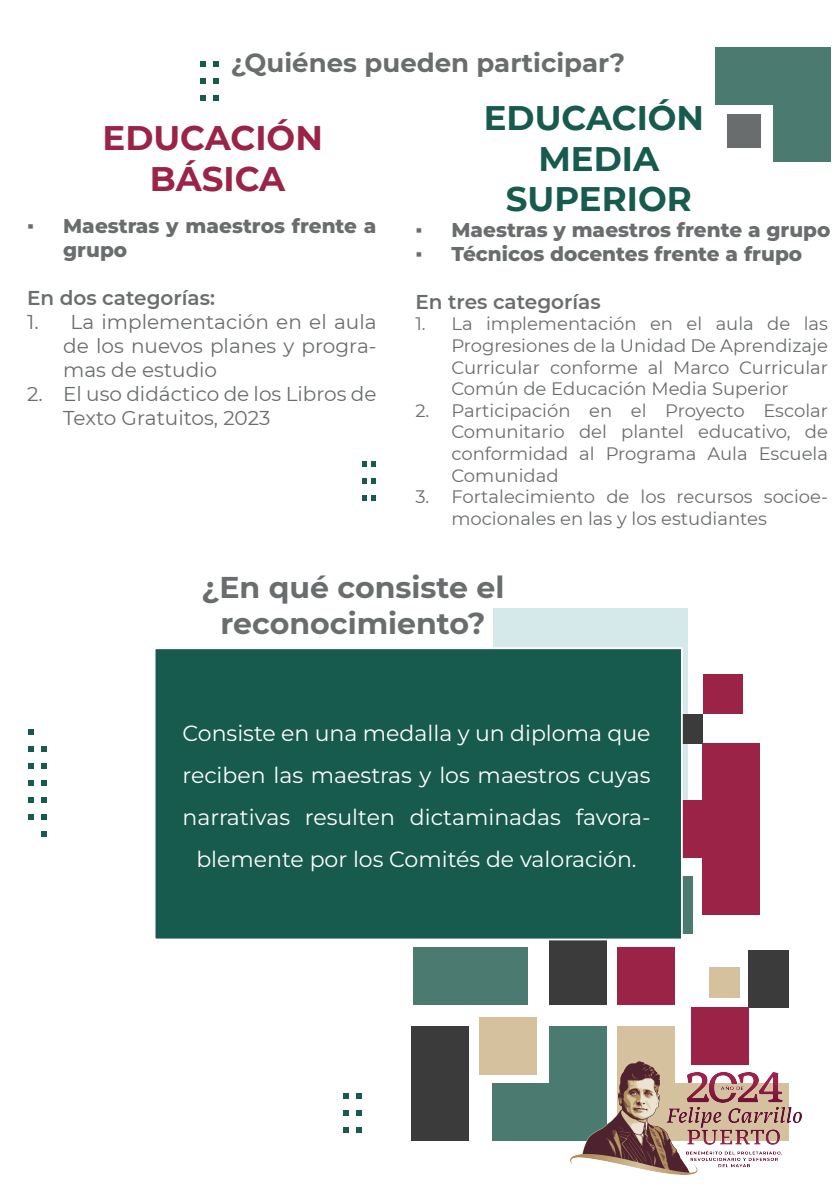
<style>
.page{position:relative;width:840px;height:1191px;background:#fff}
.page>*{position:absolute;margin:0;border:0;box-sizing:border-box;transform-origin:0 0}
.t1{font:700 34px/40.8px "Montserrat";color:#175a4e;text-align:center}
.t2{font:700 34px/40.8px "Montserrat";color:#9b2348;text-align:center}
.t3{font:700 30px/36px "Montserrat";color:#6a6d6e;text-align:center}
.t4{font:700 26px "Montserrat";color:#6a6d6e}
.t5{font:100 22px/42px "Montserrat";color:#fff;text-align:center}
.t6{font:20px/24px "Montserrat";color:#6a6d6e;text-align:justify}
.t7{font:100 20px/24px "Montserrat";color:#6a6d6e}
.t8{font:600 20px "Montserrat";color:#6a6d6e}
.t9{font:18px/21.6px "Montserrat";color:#6a6d6e;text-align:justify}
.s1{font-family:"Times New Roman";font-weight:400}
</style>
<div class="page">
<svg style="left:356px;top:1093px;width:6px;height:6px"></svg>
<svg style="left:356px;top:1110px;width:6px;height:5px"></svg>
<svg style="left:356px;top:1127px;width:6px;height:5px"></svg>
<svg style="left:343px;top:1093px;width:5px;height:6px"></svg>
<svg style="left:343px;top:1110px;width:5px;height:5px"></svg>
<svg style="left:343px;top:1127px;width:5px;height:5px"></svg>
<svg style="left:213px;top:61px;width:6px;height:6px"></svg>
<svg style="left:213px;top:78px;width:6px;height:6px"></svg>
<svg style="left:213px;top:95px;width:6px;height:6px"></svg>
<svg style="left:200px;top:61px;width:6px;height:6px"></svg>
<svg style="left:200px;top:78px;width:6px;height:6px"></svg>
<svg style="left:200px;top:95px;width:6px;height:6px"></svg>
<svg style="left:362px;top:461px;width:13px;height:6px"></svg>
<svg style="left:362px;top:478px;width:13px;height:6px"></svg>
<svg style="left:362px;top:495px;width:13px;height:6px"></svg>
<svg style="left:41px;top:746px;width:6px;height:6px"></svg>
<svg style="left:41px;top:763px;width:6px;height:6px"></svg>
<svg style="left:41px;top:780px;width:6px;height:6px"></svg>
<svg style="left:41px;top:797px;width:6px;height:6px"></svg>
<svg style="left:41px;top:814px;width:6px;height:6px"></svg>
<svg style="left:41px;top:831px;width:6px;height:6px"></svg>
<svg style="left:28px;top:729px;width:6px;height:6px"></svg>
<svg style="left:28px;top:746px;width:6px;height:6px"></svg>
<svg style="left:28px;top:763px;width:6px;height:6px"></svg>
<svg style="left:28px;top:780px;width:6px;height:6px"></svg>
<svg style="left:28px;top:797px;width:6px;height:6px"></svg>
<svg style="left:28px;top:814px;width:6px;height:6px"></svg>
<div style="left:493px;top:608px;width:194px;height:217px;background:#d6e9ea"></div>
<div style="left:479px;top:1017px;width:57px;height:57px;background:#d5c19d"></div>
<div style="left:748px;top:950px;width:40px;height:57px;background:#3b3b3c"></div>
<div style="left:708px;top:967px;width:30px;height:30px;background:#d5c19d"></div>
<div style="left:470px;top:947px;width:57px;height:57px;background:#4b7a71"></div>
<div style="left:413px;top:947px;width:57px;height:57px;background:#4b7a71"></div>
<div style="left:634px;top:876px;width:57px;height:57px;background:#4b7a71"></div>
<div style="left:616px;top:947px;width:58px;height:57px;background:#9b2348"></div>
<div style="left:691px;top:1007px;width:57px;height:57px;background:#9b2348"></div>
<div style="left:702px;top:674px;width:39px;height:39px;background:#9b2348"></div>
<div style="left:549px;top:947px;width:57px;height:57px;background:#3b3b3c"></div>
<svg style="left:549px;top:940px;width:57px;height:7px"></svg>
<div style="left:411px;top:1083px;width:57px;height:57px;background:#3b3b3c"></div>
<div style="left:411px;top:1026px;width:57px;height:57px;background:#3b3b3c"></div>
<div style="left:616px;top:1026px;width:58px;height:57px;background:#d5c19d"></div>
<div style="left:492px;top:1083px;width:57px;height:57px;background:#4b7a71"></div>
<div style="left:549px;top:1083px;width:57px;height:57px;background:#4b7a71"></div>
<div style="left:549px;top:1026px;width:57px;height:57px;background:#4b7a71"></div>
<div style="left:727px;top:114px;width:33px;height:34px;background:#6a6d6e"></div>
<div style="left:772px;top:105px;width:57px;height:57px;background:#4b7a71"></div>
<div style="left:772px;top:48px;width:57px;height:57px;background:#4b7a71"></div>
<div style="left:715px;top:48px;width:57px;height:57px;background:#4b7a71"></div>
<div style="left:645px;top:800px;width:57px;height:57px;background:#9b2348"></div>
<div style="left:702px;top:800px;width:57px;height:57px;background:#9b2348"></div>
<div style="left:702px;top:743px;width:57px;height:57px;background:#9b2348"></div>
<div style="left:672px;top:713px;width:30px;height:30px;background:#3b3b3c"></div>
<div style="left:702px;top:857px;width:57px;height:57px;background:#9b2348"></div>
<div style="left:154px;top:647px;width:528px;height:293px;background:#175a4e;border:2px solid #fff"></div>
<img style="left:570px;top:1061px;width:231px;height:113px">
<h3 class="t4" style="left:231px;top:44px;width:395px">¿Quiénes pueden participar?</h3>
<h1 class="t2" style="left:102px;top:116px;width:222px">EDUCACIÓN<br>BÁSICA</h1>
<p class="t7" style="left:63px;top:213px;width:314px;text-indent:-36px"><span class="s1">▪</span> Maestras y maestros frente a grupo</p>
<p class="t8" style="left:27px;top:283px;width:189px">En dos categorías:</p>
<p class="t6" style="left:63px;top:309px;width:315px;text-indent:-36px">1. La implementación en el aula de los nuevos planes y progra&shy;mas de estudio</p>
<p class="t6" style="left:63px;top:381px;width:314px;text-indent:-36px">2. El uso didáctico de los Libros de<br>Texto Gratuitos, 2023</p>
<h1 class="t1" style="left:483px;top:96px;width:222px">EDUCACIÓN<br>MEDIA<br>SUPERIOR</h1>
<p class="t7" style="left:415px;top:217px;width:416px"><span class="s1">▪</span> Maestras y maestros frente a grupo</p>
<p class="t7" style="left:415px;top:241px;width:388px"><span class="s1">▪</span> Técnicos docentes frente a frupo</p>
<p class="t8" style="left:415px;top:287px;width:187px">En tres categorías</p>
<p class="t9" style="left:451px;top:312px;width:378px;text-indent:-36px">1. La implementación en el aula de las Progresiones de la Unidad De Aprendizaje Curricular conforme al Marco Curricular Común de Educación Media Superior</p>
<p class="t9" style="left:451px;top:399px;width:378px;text-indent:-36px">2. Participación en el Proyecto Escolar Comunitario del plantel educativo, de conformidad al Programa Aula Escuela Comunidad</p>
<p class="t9" style="left:451px;top:485px;width:378px;text-indent:-36px">3. Fortalecimiento de los recursos socioe&shy;mocionales en las y los estudiantes</p>
<h2 class="t3" style="left:201px;top:568px;width:304px">¿En qué consiste el reconocimiento?</h2>
<p class="t5" style="left:182px;top:712px;width:469px">Consiste en una medalla y un diploma que reciben las maestras y los maestros cuyas narrativas resulten dictaminadas favora&shy;blemente por los Comités de valoración.</p>
</div>
